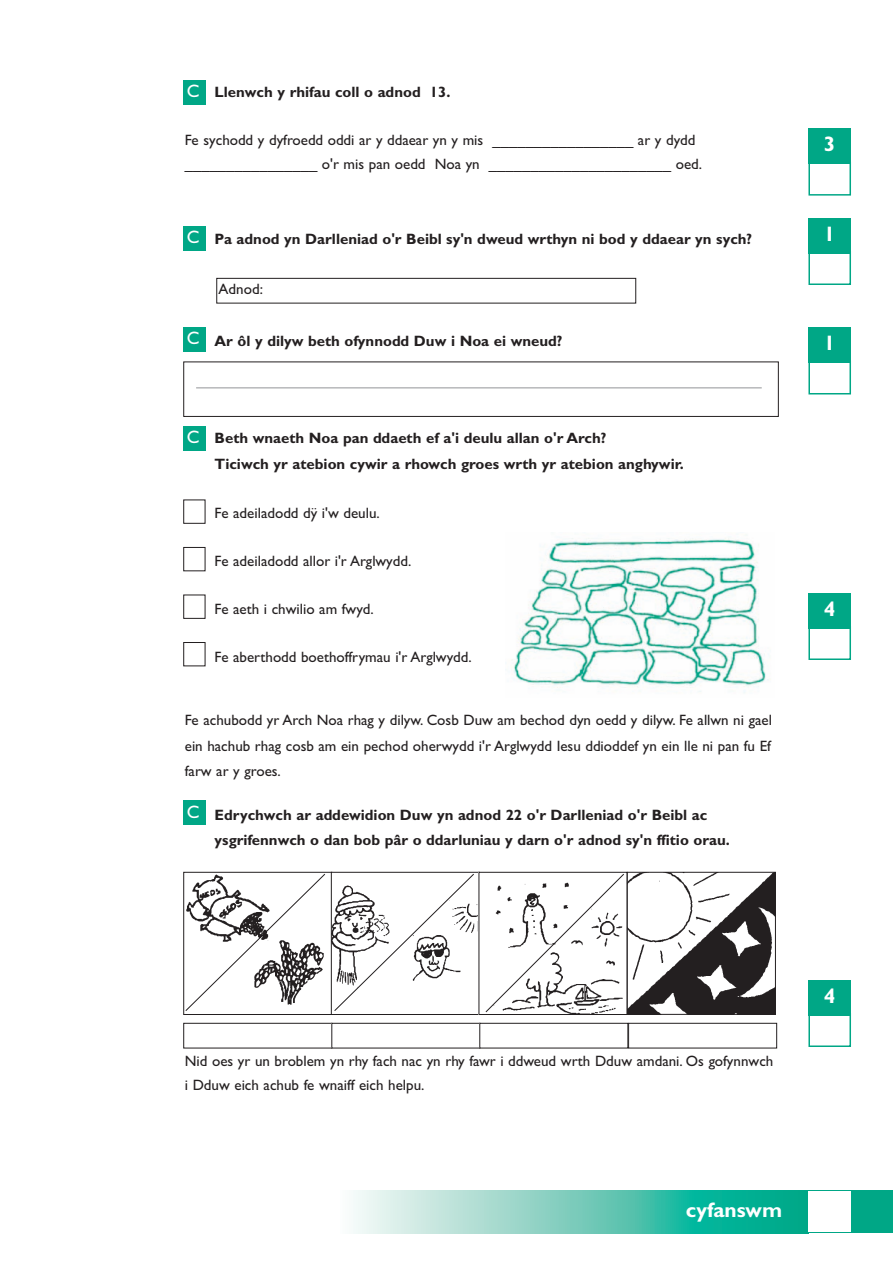
<style>
.page{position:relative;width:893px;height:1263px;background:#fff}
.page>*{position:absolute;margin:0;border:0;box-sizing:border-box;transform-origin:0 0}
.t1{font:700 21px "Gill Sans";color:#fff}
.t2{font:18px "Gill Sans";color:#fff}
.t3{font:15px/24px "Gill Sans";color:#231f20}
.t4{font:700 15px/25.5px "Gill Sans";color:#231f20}
</style>
<div class="page">
<div style="left:808px;top:162px;width:43px;height:34px;border:2px solid #00a786"></div>
<div style="left:808px;top:129px;width:43px;height:35px;background:#00a786"></div>
<div style="left:183px;top:80px;width:22px;height:24px;background:#00a786"></div>
<div style="left:183px;top:226px;width:22px;height:25px;background:#00a786"></div>
<div style="left:216px;top:278px;width:420px;height:25px;border:1px solid #231f20"></div>
<div style="left:183px;top:328px;width:22px;height:24px;background:#00a786"></div>
<div style="left:183px;top:362px;width:596px;height:55px;border:1px solid #231f20"></div>
<hr style="left:196px;top:388px;width:566px;height:1px;background:#939598">
<div style="left:183px;top:426px;width:22px;height:24px;background:#00a786"></div>
<div style="left:183px;top:801px;width:22px;height:24px;background:#00a786"></div>
<img style="left:512px;top:538px;width:257px;height:155px">
<div style="left:183px;top:500px;width:22px;height:24px;border:1px solid #231f20"></div>
<div style="left:183px;top:547px;width:22px;height:24px;border:1px solid #231f20"></div>
<div style="left:183px;top:595px;width:22px;height:24px;border:1px solid #231f20"></div>
<div style="left:183px;top:642px;width:22px;height:24px;border:1px solid #231f20"></div>
<svg style="left:183px;top:872px;width:444px;height:143px"></svg>
<div style="left:183px;top:1023px;width:149px;height:25px;border:1px solid #231f20"></div>
<div style="left:331px;top:1023px;width:149px;height:25px;border:1px solid #231f20"></div>
<div style="left:479px;top:1023px;width:149px;height:25px;border:1px solid #231f20"></div>
<div style="left:628px;top:1023px;width:149px;height:25px;border:1px solid #231f20"></div>
<svg style="left:629px;top:874px;width:145px;height:139px"></svg>
<div style="left:627px;top:872px;width:149px;height:143px;border:1px solid #231f20"></div>
<div style="left:808px;top:251px;width:43px;height:34px;border:2px solid #00a786"></div>
<div style="left:808px;top:218px;width:43px;height:36px;background:#00a786"></div>
<div style="left:808px;top:361px;width:43px;height:33px;border:2px solid #00a786"></div>
<div style="left:808px;top:328px;width:43px;height:35px;background:#00a786"></div>
<div style="left:808px;top:626px;width:43px;height:34px;border:2px solid #00a786"></div>
<div style="left:808px;top:593px;width:43px;height:36px;background:#00a786"></div>
<div style="left:808px;top:1013px;width:43px;height:34px;border:2px solid #00a786"></div>
<div style="left:808px;top:980px;width:43px;height:36px;background:#00a786"></div>
<div style="left:808px;top:1191px;width:84px;height:42px;background:#00a786"></div>
<svg style="left:353px;top:1191px;width:455px;height:42px"></svg>
<div style="left:808px;top:1191px;width:43px;height:41px;background:#fff"></div>
<p class="t2" style="left:187px;top:85px;width:14px">C</p>
<p class="t4" style="left:215px;top:81px;width:237px">Llenwch y rhifau coll o adnod 13.</p>
<p class="t3" style="left:185px;top:129px;width:519px">Fe sychodd y dyfroedd oddi ar y ddaear yn y mis _________________ ar y dydd ________________ o'r mis pan oedd Noa yn ______________________ oed.</p>
<p class="t2" style="left:187px;top:231px;width:14px">C</p>
<p class="t2" style="left:187px;top:332px;width:14px">C</p>
<p class="t4" style="left:215px;top:228px;width:539px">Pa adnod yn Darlleniad o'r Beibl sy'n dweud wrthyn ni bod y ddaear yn sych?</p>
<p class="t3" style="left:219px;top:279px;width:46px">Adnod:</p>
<p class="t4" style="left:215px;top:330px;width:349px">Ar ôl y dilyw beth ofynnodd Duw i Noa ei wneud?</p>
<p class="t2" style="left:187px;top:431px;width:14px">C</p>
<p class="t4" style="left:215px;top:427px;width:471px">Beth wnaeth Noa pan ddaeth ef a'i deulu allan o'r Arch?<br>Ticiwch yr atebion cywir a rhowch groes wrth yr atebion anghywir.</p>
<p class="t3" style="left:215px;top:503px;width:167px">Fe adeiladodd dÿ i'w deulu.</p>
<p class="t3" style="left:215px;top:551px;width:198px">Fe adeiladodd allor i'r Arglwydd.</p>
<p class="t3" style="left:215px;top:599px;width:161px">Fe aeth i chwilio am fwyd.</p>
<p class="t3" style="left:215px;top:647px;width:259px">Fe aberthodd boethoffrymau i'r Arglwydd.</p>
<p class="t3" style="left:185px;top:709px;width:589px;line-height:25.5px;text-align:justify">Fe achubodd yr Arch Noa rhag y dilyw. Cosb Duw am bechod dyn oedd y dilyw. Fe allwn ni gael ein hachub rhag cosb am ein pechod oherwydd i'r Arglwydd Iesu ddioddef yn ein lle ni pan fu Ef farw ar y groes.</p>
<p class="t4" style="left:215px;top:804px;width:517px">Edrychwch ar addewidion Duw yn adnod 22 o'r Darlleniad o'r Beibl ac ysgrifennwch o dan bob pâr o ddarluniau y darn o'r adnod sy'n ffitio orau.</p>
<p class="t2" style="left:187px;top:805px;width:14px">C</p>
<h1 class="t1" style="left:824px;top:137px;width:13px">3</h1>
<h1 class="t1" style="left:824px;top:226px;width:13px">1</h1>
<h1 class="t1" style="left:824px;top:336px;width:13px">1</h1>
<h1 class="t1" style="left:824px;top:601px;width:13px">4</h1>
<p class="t3" style="left:185px;top:1050px;width:590px">Nid oes yr un broblem yn rhy fach nac yn rhy fawr i ddweud wrth Dduw amdani. Os gofynnwch i Dduw eich achub fe wnaiff eich helpu.</p>
<h1 class="t1" style="left:686px;top:1202px;width:98px">cyfanswm</h1>
<h1 class="t1" style="left:824px;top:988px;width:13px">4</h1>
</div>
